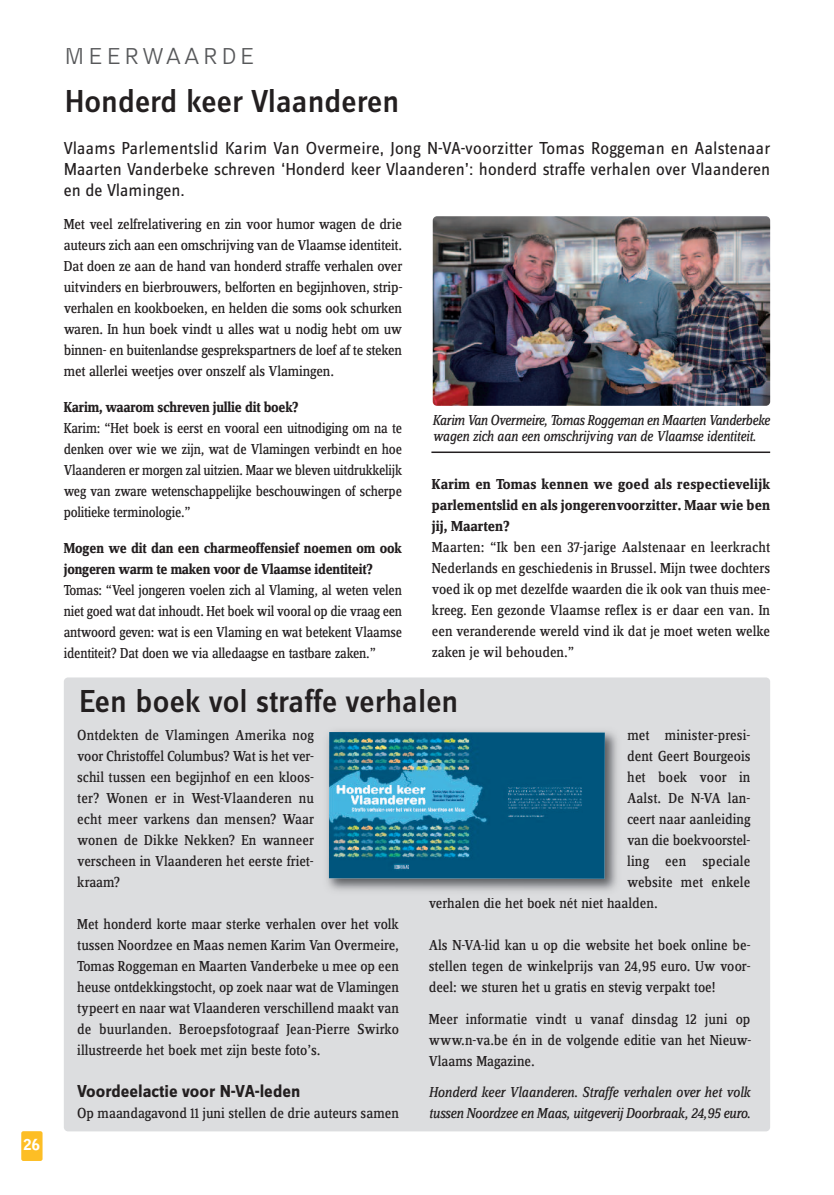
<style>
.page{position:relative;width:834px;height:1195px;background:#fff}
.page>*{position:absolute;margin:0;border:0;box-sizing:border-box;transform-origin:0 0}
.t1{font:500 33px "Zine Sans Dis";color:#231f20}
.t2{font:300 24px "Bell Gothic Std";letter-spacing:.1em;color:#57585a}
.t3{font:18px/21px "Zine Sans Dis";color:#231f20;text-align:justify}
.t4{font:700 18px "Zine Sans Dis";color:#231f20}
.t5{font:15px/21px "Zine Serif Dis";color:#231f20;text-align:justify}
.t6{font:15px/21px "Zine Serif Dis";color:#231f20;text-align:justify;scale:.96 1}
.t7{font:700 15px/21px "Zine Serif Dis";letter-spacing:-.01em;color:#231f20;scale:.96 1}
.t8{font:700 15px/21px "Zine Serif Dis";letter-spacing:-.01em;color:#231f20;text-align:justify}
.t9{font:italic 15px/16.5px "Zine Serif Dis";letter-spacing:-.025em;color:#231f20;scale:.95 1}
.t10{font:italic 15px/21px "Zine Serif Dis";letter-spacing:-.025em;color:#231f20}
.t11{font:900 15px "Bell Gothic Std";color:#fff}
</style>
<div class="page">
<div style="left:64px;top:677px;width:706px;height:454px;background:#dcdddf;border-radius:4px"></div>
<div style="left:21px;top:1131px;width:22px;height:30px;background:#fdbe25;border-radius:2px"></div>
<img style="left:432px;top:216px;width:338px;height:190px;border-radius:4px">
<img style="left:327px;top:731px;width:290px;height:160px">
<img style="left:329px;top:732px;width:275px;height:147px">
<hr style="left:431px;top:451px;width:339px;height:2px;background:#231f20">
<p class="t11" style="left:24px;top:1139px;width:18px">26</p>
<h2 class="t2" style="left:64px;top:47px;width:193px">MEERWAARDE</h2>
<h1 class="t1" style="left:65px;top:90px;width:336px">Honderd keer Vlaanderen</h1>
<p class="t3" style="left:64px;top:139px;width:708px">Vlaams Parlementslid Karim Van Overmeire, Jong N-VA-voorzitter Tomas Roggeman en Aalstenaar Maarten Vanderbeke schreven ‘Honderd keer Vlaanderen’: honderd straffe verhalen over Vlaanderen en de Vlamingen.</p>
<p class="t5" style="left:64px;top:215px;width:340px">Met veel zelfrelativering en zin voor humor wagen de drie auteurs zich aan een omschrijving van de Vlaamse identiteit.<br>Dat doen ze aan de hand van honderd straffe verhalen over uitvinders en bierbrouwers, belforten en begijnhoven, strip&shy;verhalen en kookboeken, en helden die soms ook schurken waren. In hun boek vindt u alles wat u nodig hebt om uw binnen- en buitenlandse gesprekspartners de loef af te steken met allerlei weetjes over onszelf als Vlamingen.</p>
<p class="t7" style="left:64px;top:398px;width:246px">Karim, waarom schreven jullie dit boek?</p>
<p class="t6" style="left:64px;top:419px;width:354px">Karim: “Het boek is eerst en vooral een uitnodiging om na te denken over wie we zijn, wat de Vlamingen verbindt en hoe Vlaanderen er morgen zal uitzien. Maar we bleven uitdrukkelijk weg van zware wetenschappelijke beschouwingen of scherpe politieke terminologie.”</p>
<p class="t7" style="left:64px;top:539px;width:354px">Mogen we dit dan een charmeoffensief noemen om ook jongeren warm te maken voor de Vlaamse identiteit?</p>
<p class="t6" style="left:64px;top:581px;width:354px">Tomas: “Veel jongeren voelen zich al Vlaming, al weten velen niet goed wat dat inhoudt. Het boek wil vooral op die vraag een antwoord geven: wat is een Vlaming en wat betekent Vlaamse identiteit? Dat doen we via alledaagse en tastbare zaken.”</p>
<p class="t9" style="left:432px;top:413px;width:357px">Karim Van Overmeire, Tomas Roggeman en Maarten Vanderbeke wagen zich aan een omschrijving van de Vlaamse identiteit.</p>
<p class="t8" style="left:432px;top:475px;width:340px">Karim en Tomas kennen we goed als respectievelijk parlementslid en als jongerenvoorzitter. Maar wie ben jij, Maarten?</p>
<p class="t5" style="left:432px;top:538px;width:340px">Maarten: “Ik ben een 37-jarige Aalstenaar en leerkracht Nederlands en geschiedenis in Brussel. Mijn twee dochters voed ik op met dezelfde waarden die ik ook van thuis mee&shy;kreeg. Een gezonde Vlaamse reflex is er daar een van. In een veranderende wereld vind ik dat je moet weten welke zaken je wil behouden.”</p>
<h1 class="t1" style="left:79px;top:690px;width:381px">Een boek vol straffe verhalen</h1>
<p class="t5" style="left:77px;top:726px;width:238px">Ontdekten de Vlamingen Amerika nog voor Christoffel Columbus? Wat is het ver&shy;schil tussen een begijnhof en een kloos&shy;ter? Wonen er in West-Vlaanderen nu echt meer varkens dan mensen? Waar wonen de Dikke Nekken? En wanneer verscheen in Vlaanderen het eerste friet&shy;kraam?</p>
<p class="t5" style="left:77px;top:915px;width:323px">Met honderd korte maar sterke verhalen over het volk tussen Noordzee en Maas nemen Karim Van Overmeire, Tomas Roggeman en Maarten Vanderbeke u mee op een heuse ontdekkingstocht, op zoek naar wat de Vlamingen typeert en naar wat Vlaanderen verschillend maakt van de buurlanden. Beroepsfotograaf Jean-Pierre Swirko illustreerde het boek met zijn beste foto’s.</p>
<p class="t4" style="left:77px;top:1085px;width:225px">Voordeelactie voor N-VA-leden</p>
<p class="t5" style="left:77px;top:1104px;width:323px">Op maandagavond 11 juni stellen de drie auteurs samen</p>
<p class="t5" style="left:627px;top:726px;width:125px">met minister-presi-</p>
<p class="t5" style="left:627px;top:747px;width:125px">dent Geert Bourgeois</p>
<p class="t5" style="left:627px;top:768px;width:125px">het boek voor in</p>
<p class="t5" style="left:627px;top:789px;width:125px">Aalst. De N-VA lan-</p>
<p class="t5" style="left:627px;top:810px;width:125px">ceert naar aanleiding</p>
<p class="t5" style="left:627px;top:831px;width:125px">van die boekvoorstel-</p>
<p class="t5" style="left:627px;top:852px;width:125px">ling een speciale</p>
<p class="t5" style="left:627px;top:873px;width:125px">website met enkele</p>
<p class="t5" style="left:428px;top:894px;width:230px">verhalen die het boek nét niet haalden.</p>
<p class="t5" style="left:428px;top:936px;width:323px">Als N-VA-lid kan u op die website het boek online be&shy;stellen tegen de winkelprijs van 24,95 euro. Uw voor&shy;deel: we sturen het u gratis en stevig verpakt toe!</p>
<p class="t5" style="left:428px;top:1010px;width:324px">Meer informatie vindt u vanaf dinsdag 12 juni op www.n-va.be én in de volgende editie van het Nieuw-Vlaams Magazine.</p>
<p class="t10" style="left:428px;top:1083px;width:323px">Honderd keer Vlaanderen. Straffe verhalen over het volk tussen Noordzee en Maas, uitgeverij Doorbraak, 24,95 euro.</p>
</div>
